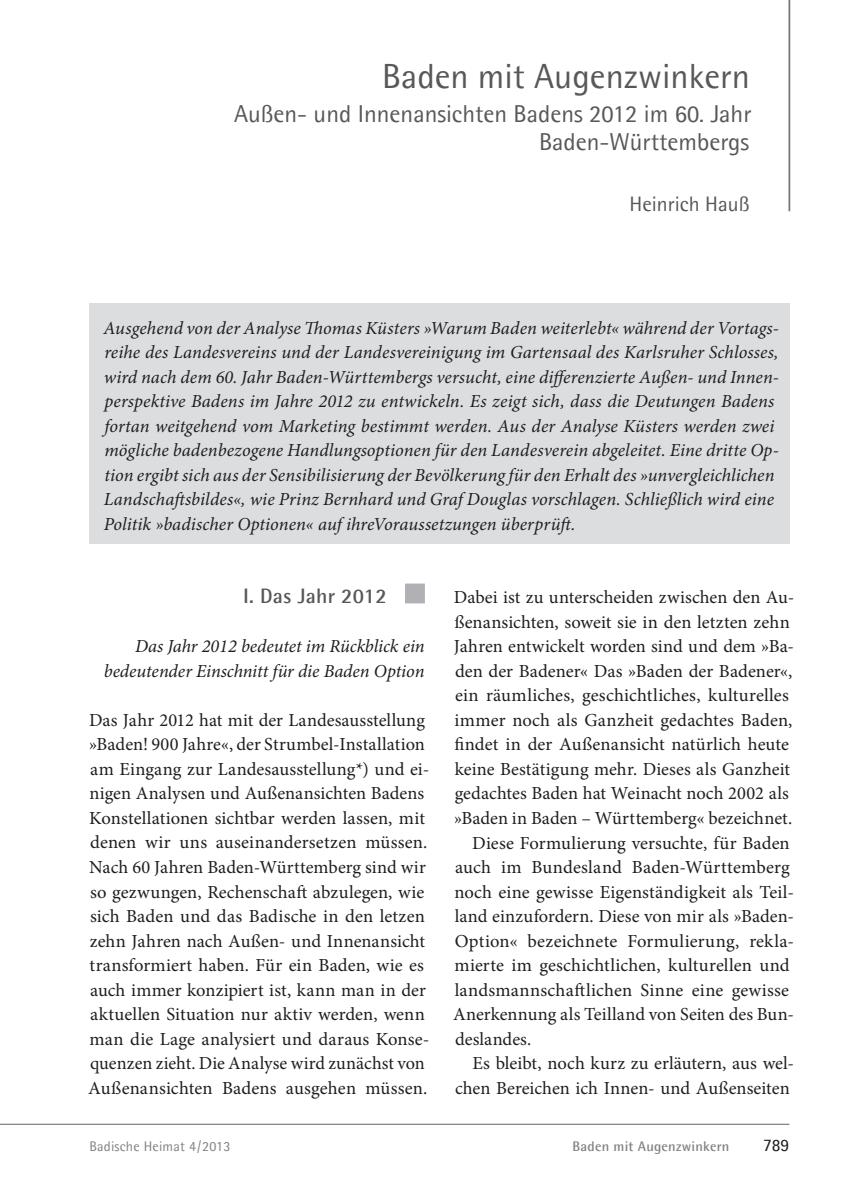
<style>
.page{position:relative;width:844px;height:1191px;background:#fff}
.page>*{position:absolute;margin:0;border:0;box-sizing:border-box;transform-origin:0 0}
.t1{font:35px "Agfa Rotis Semisans";color:#57585a}
.t2{font:24.5px/28px "Agfa Rotis Semisans";color:#57585a;text-align:right}
.t3{font:700 21px "Agfa Rotis Semisans";letter-spacing:.01em;color:#57585a}
.t4{font:21px "Agfa Rotis Semisans";color:#57585a}
.t5{font:18.38px/24.5px "Minion Pro";letter-spacing:.005em;color:#1d1e1f}
.t6{font:italic 18.38px/24.5px "Minion Pro";color:#1d1e1f;text-align:right}
.t7{font:17.5px "Agfa Rotis Semisans";color:#1d1e1f}
.t8{font:700 14px "Agfa Rotis Semisans";letter-spacing:.015em;color:#808285}
.t9{font:14px "Agfa Rotis Semisans";letter-spacing:.015em;color:#808285}
</style>
<div class="page">
<hr style="left:0;top:1124px;width:789px;height:1px;background:#636366">
<hr style="left:788px;top:0;width:2px;height:211px;background:#757679">
<div style="left:405px;top:583px;width:20px;height:20px;background:#b0b1b5"></div>
<div style="left:90px;top:303px;width:699px;height:240px;background:#dcdddf"></div>
<p class="t1" style="left:382px;top:56px;width:369px">Baden mit Augenzwinkern</p>
<p class="t2" style="left:234px;top:99px;width:519px">Außen- und Innenansichten Badens 2012 im 60. Jahr<br>Baden-Württembergs</p>
<p class="t4" style="left:629px;top:192px;width:121px">Heinrich Hauß</p>
<p class="t6" style="left:103px;top:317px;width:677px;text-align:left">Ausgehend von der Analyse Thomas Küsters »Warum Baden weiterlebt« während der Vortags&shy;reihe des Landesvereins und der Landesvereinigung im Gartensaal des Karlsruher Schlosses, wird nach dem 60. Jahr Baden-Württembergs versucht, eine differenzierte Außen- und Innen&shy;perspektive Badens im Jahre 2012 zu entwickeln. Es zeigt sich, dass die Deutungen Badens fortan weitgehend vom Marketing bestimmt werden. Aus der Analyse Küsters werden zwei mögliche badenbezogene Handlungsoptionen für den Landesverein abgeleitet. Eine dritte Op&shy;tion ergibt sich aus der Sensibilisierung der Bevölkerung für den Erhalt des »unvergleichlichen Landschaftsbildes«, wie Prinz Bernhard und Graf Douglas vorschlagen. Schließlich wird eine Politik »badischer Optionen« auf ihreVoraussetzungen überprüft.</p>
<p class="t3" style="left:243px;top:583px;width:145px">I. Das Jahr 2012</p>
<p class="t6" style="left:104px;top:636px;width:322px">Das Jahr 2012 bedeutet im Rückblick ein bedeutender Einschnitt für die Baden Option</p>
<p class="t5" style="left:88px;top:709px;width:342px">Das Jahr 2012 hat mit der Landesausstellung »Baden! 900 Jahre«, der Strumbel-Installation am Eingang zur Landesausstellung*) und ei&shy;nigen Analysen und Außenansichten Badens Konstellationen sichtbar werden lassen, mit denen wir uns auseinandersetzen müssen.<br>Nach 60 Jahren Baden-Württemberg sind wir so gezwungen, Rechenschaft abzulegen, wie sich Baden und das Badische in den letzen zehn Jahren nach Außen- und Innenansicht transformiert haben. Für ein Baden, wie es auch immer konzipiert ist, kann man in der aktuellen Situation nur aktiv werden, wenn man die Lage analysiert und daraus Konse&shy;quenzen zieht. Die Analyse wird zunächst von Außenansichten Badens ausgehen müssen.</p>
<p class="t5" style="left:454px;top:587px;width:342px">Dabei ist zu unterscheiden zwischen den Au-</p>
<p class="t5" style="left:454px;top:611px;width:337px">ßenansichten, soweit sie in den letzten zehn</p>
<p class="t5" style="left:453px;top:636px;width:341px">Jahren entwickelt worden sind und dem »Ba-</p>
<p class="t5" style="left:455px;top:660px;width:339px">den der Badener« Das »Baden der Badener«,</p>
<p class="t5" style="left:455px;top:685px;width:335px">ein räumliches, geschichtliches, kulturelles</p>
<p class="t5" style="left:454px;top:709px;width:339px">immer noch als Ganzheit gedachtes Baden,</p>
<p class="t5" style="left:454px;top:734px;width:336px">findet in der Außenansicht natürlich heute</p>
<p class="t5" style="left:454px;top:758px;width:337px">keine Bestätigung mehr. Dieses als Ganzheit</p>
<p class="t5" style="left:454px;top:783px;width:335px">gedachtes Baden hat Weinacht noch 2002 als</p>
<p class="t5" style="left:454px;top:807px;width:340px">»Baden in Baden – Württemberg« bezeichnet.</p>
<p class="t5" style="left:472px;top:832px;width:319px">Diese Formulierung versuchte, für Baden</p>
<p class="t5" style="left:455px;top:856px;width:336px">auch im Bundesland Baden-Württemberg</p>
<p class="t5" style="left:454px;top:881px;width:341px">noch eine gewisse Eigenständigkeit als Teil-</p>
<p class="t5" style="left:454px;top:905px;width:341px">land einzufordern. Diese von mir als »Baden-</p>
<p class="t5" style="left:454px;top:930px;width:341px">Option« bezeichnete Formulierung, rekla-</p>
<p class="t5" style="left:454px;top:954px;width:336px">mierte im geschichtlichen, kulturellen und</p>
<p class="t5" style="left:454px;top:979px;width:336px">landsmannschaftlichen Sinne eine gewisse</p>
<p class="t5" style="left:453px;top:1003px;width:342px">Anerkennung als Teilland von Seiten des Bun-</p>
<p class="t5" style="left:455px;top:1028px;width:78px">deslandes.</p>
<p class="t5" style="left:472px;top:1052px;width:323px">Es bleibt, noch kurz zu erläutern, aus wel-</p>
<p class="t5" style="left:455px;top:1077px;width:336px">chen Bereichen ich Innen- und Außenseiten</p>
<p class="t9" style="left:89px;top:1137px;width:142px">Badische Heimat 4 / 2013</p>
<p class="t8" style="left:572px;top:1137px;width:158px">Baden mit Augenzwinkern</p>
<p class="t7" style="left:762px;top:1134px;width:28px">789</p>
</div>
